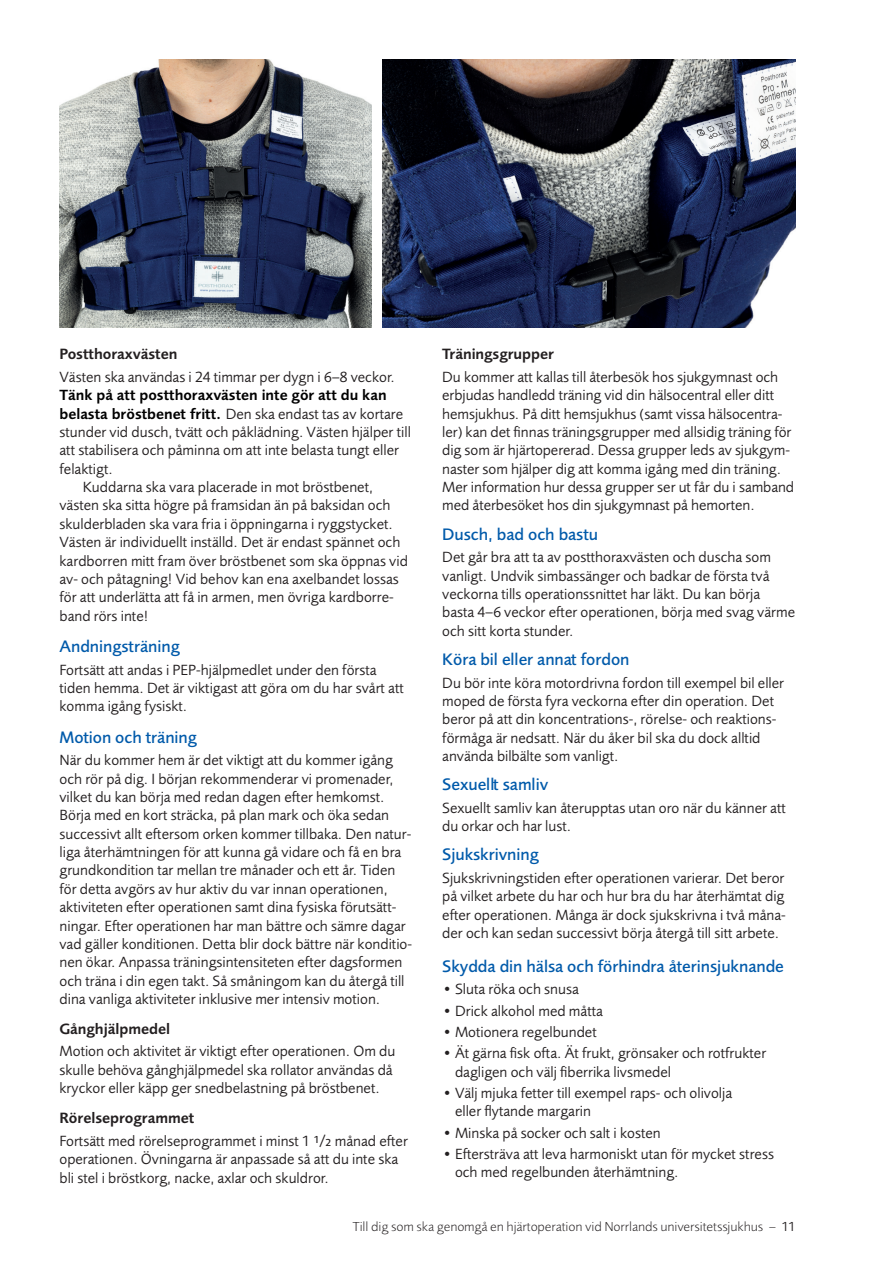
<style>
.page{position:relative;width:893px;height:1263px;background:#fff}
.page>*{position:absolute;margin:0;border:0;box-sizing:border-box;transform-origin:0 0}
.t1{font:500 17.25px "Foundry Sans";letter-spacing:-.005em;color:#015aaa}
.t2{font:600 15.45px "Foundry Sans";letter-spacing:-.005em;color:#231f20}
.t3{font:15.3px/18.3px "Foundry Sans";color:#231f20}
.t4{font:600 15.3px "Foundry Sans";color:#000001}
.t5{font:300 13.5px "Foundry Sans";color:#231f20}
.s1{font-weight:600;color:#000001}
.s2{font-weight:500;font-size:15.45px}
.s3{font-weight:500;font-size:10.5px}
.s4{font-weight:400}
</style>
<div class="page">
<img style="left:60px;top:60px;width:311px;height:267px">
<img style="left:382px;top:60px;width:413px;height:267px">
<p class="t2" style="left:60px;top:345px;width:119px">Postthoraxvästen</p>
<p class="t3" style="left:60px;top:368px;width:337px">Västen ska användas i 24 timmar per dygn i 6–8 veckor.</p>
<p class="t4" style="left:60px;top:386px;width:329px">Tänk på att postthoraxvästen inte gör att du kan</p>
<p class="t3" style="left:60px;top:404px;width:345px"><span class="s1">belasta bröstbenet fritt.</span> Den ska endast tas av kortare</p>
<p class="t3" style="left:60px;top:423px;width:353px">stunder vid dusch, tvätt och påklädning. Västen hjälper till</p>
<p class="t3" style="left:60px;top:441px;width:341px">att stabilisera och påminna om att inte belasta tungt eller</p>
<p class="t3" style="left:60px;top:459px;width:55px">felaktigt.</p>
<p class="t3" style="left:83px;top:478px;width:292px">Kuddarna ska vara placerade in mot bröstbenet,</p>
<p class="t3" style="left:60px;top:496px;width:332px">västen ska sitta högre på framsidan än på baksidan och</p>
<p class="t3" style="left:60px;top:514px;width:335px">skulderbladen ska vara fria i öppningarna i ryggstycket.</p>
<p class="t3" style="left:60px;top:533px;width:342px">Västen är individuellt inställd. Det är endast spännet och</p>
<p class="t3" style="left:60px;top:551px;width:350px">kardborren mitt fram över bröstbenet som ska öppnas vid</p>
<p class="t3" style="left:60px;top:570px;width:341px">av- och påtagning! Vid behov kan ena axelbandet lossas</p>
<p class="t3" style="left:60px;top:588px;width:336px">för att underlätta att få in armen, men övriga kardborre-</p>
<p class="t3" style="left:60px;top:606px;width:90px">band rörs inte!</p>
<p class="t1" style="left:60px;top:636px;width:122px">Andningsträning</p>
<p class="t3" style="left:60px;top:660px;width:346px">Fortsätt att andas i PEP-hjälpmedlet under den första tiden hemma. Det är viktigast att göra om du har svårt att komma igång fysiskt.</p>
<p class="t1" style="left:60px;top:727px;width:139px">Motion och träning</p>
<p class="t3" style="left:60px;top:751px;width:354px">När du kommer hem är det viktigt att du kommer igång och rör på dig. I början rekommenderar vi promenader, vilket du kan börja med redan dagen efter hemkomst.<br>Börja med en kort sträcka, på plan mark och öka sedan successivt allt eftersom orken kommer tillbaka. Den natur&shy;liga återhämtningen för att kunna gå vidare och få en bra grundkondition tar mellan tre månader och ett år. Tiden för detta avgörs av hur aktiv du var innan operationen, aktiviteten efter operationen samt dina fysiska förutsätt&shy;ningar. Efter operationen har man bättre och sämre dagar vad gäller konditionen. Detta blir dock bättre när konditio&shy;nen ökar. Anpassa träningsintensiteten efter dagsformen och träna i din egen takt. Så småningom kan du återgå till dina vanliga aktiviteter inklusive mer intensiv motion.</p>
<p class="t2" style="left:60px;top:1020px;width:112px">Gånghjälpmedel</p>
<p class="t3" style="left:60px;top:1042px;width:337px">Motion och aktivitet är viktigt efter operationen. Om du skulle behöva gånghjälpmedel ska rollator användas då kryckor eller käpp ger snedbelastning på bröstbenet.</p>
<p class="t2" style="left:60px;top:1109px;width:136px">Rörelseprogrammet</p>
<p class="t3" style="left:60px;top:1131px;width:350px">Fortsätt med rörelseprogrammet i minst 1 <sup>1</sup><span class="s2">/</span><span class="s3">2</span> månad efter operationen. Övningarna är anpassade så att du inte ska bli stel i bröstkorg, nacke, axlar och skuldror.</p>
<p class="t2" style="left:442px;top:345px;width:113px">Träningsgrupper</p>
<p class="t3" style="left:442px;top:368px;width:353px">Du kommer att kallas till återbesök hos sjukgymnast och erbjudas handledd träning vid din hälsocentral eller ditt hemsjukhus. På ditt hemsjukhus (samt vissa hälsocentra&shy;ler) kan det finnas träningsgrupper med allsidig träning för dig som är hjärtopererad. Dessa grupper leds av sjukgym&shy;naster som hjälper dig att komma igång med din träning.<br>Mer information hur dessa grupper ser ut får du i samband med återbesöket hos din sjukgymnast på hemorten.</p>
<p class="t1" style="left:442px;top:524px;width:157px">Dusch, bad och bastu</p>
<p class="t3" style="left:442px;top:548px;width:354px">Det går bra att ta av postthoraxvästen och duscha som vanligt. Undvik simbassänger och badkar de första två veckorna tills operationssnittet har läkt. Du kan börja basta 4–6 veckor efter operationen, börja med svag värme och sitt korta stunder.</p>
<p class="t1" style="left:442px;top:649px;width:189px">Köra bil eller annat fordon</p>
<p class="t3" style="left:442px;top:673px;width:343px">Du bör inte köra motordrivna fordon till exempel bil eller moped de första fyra veckorna efter din operation. Det beror på att din koncentrations-, rörelse- och reaktions&shy;förmåga är nedsatt. När du åker bil ska du dock alltid använda bilbälte som vanligt.</p>
<p class="t1" style="left:442px;top:774px;width:107px">Sexuellt samliv</p>
<p class="t3" style="left:442px;top:798px;width:345px">Sexuellt samliv kan återupptas utan oro när du känner att du orkar och har lust.</p>
<p class="t1" style="left:442px;top:845px;width:98px">Sjukskrivning</p>
<p class="t3" style="left:442px;top:869px;width:345px;text-align:justify">Sjukskrivningstiden efter operationen varierar. Det beror på vilket arbete du har och hur bra du har återhämtat dig efter operationen. Många är dock sjukskrivna i två måna&shy;der och kan sedan successivt börja återgå till sitt arbete.</p>
<p class="t1" style="left:442px;top:956px;width:343px">Skydda din hälsa och förhindra återinsjuknande</p>
<p class="t3" style="left:442px;top:980px;width:138px">• Sluta röka och snusa</p>
<p class="t3" style="left:442px;top:1001px;width:162px">• Drick alkohol med måtta</p>
<p class="t3" style="left:442px;top:1023px;width:156px">• Motionera regelbundet</p>
<p class="t3" style="left:455px;top:1044px;width:313px;text-indent:-13px">• Ät gärna fisk ofta. Ät frukt, grönsaker och rotfrukter dagligen och välj fiberrika livsmedel</p>
<p class="t3" style="left:455px;top:1084px;width:279px;text-indent:-13px">• Välj mjuka fetter till exempel raps- och olivolja eller flytande margarin</p>
<p class="t3" style="left:442px;top:1123px;width:220px">• Minska på socker och salt i kosten</p>
<p class="t3" style="left:455px;top:1145px;width:321px;text-indent:-13px">• Eftersträva att leva harmoniskt utan för mycket stress och med regelbunden återhämtning.</p>
<p class="t5" style="left:353px;top:1218px;width:444px">Till dig som ska genomgå en hjärtoperation vid Norrlands universitetssjukhus – <span class="s4">11</span></p>
</div>
